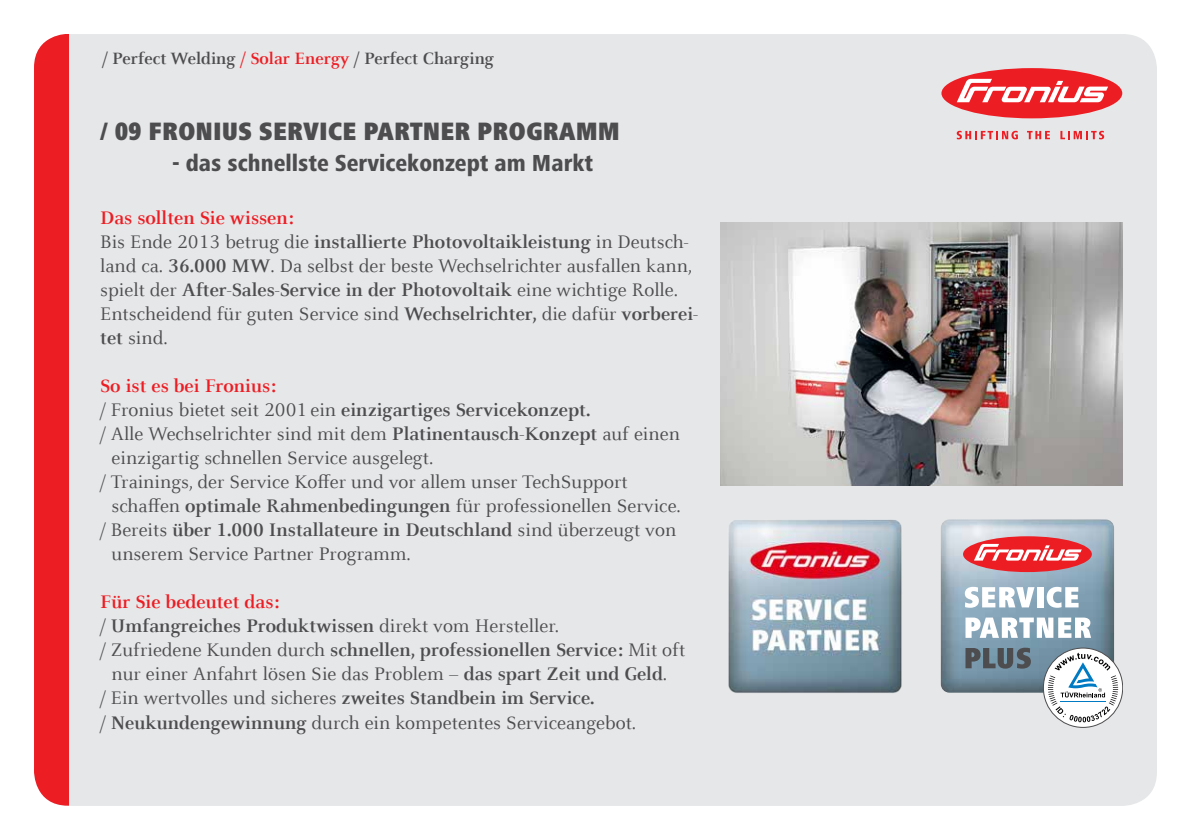
<style>
.page{position:relative;width:1191px;height:840px;background:#fff}
.page>*{position:absolute;margin:0;border:0;box-sizing:border-box;transform-origin:0 0}
.t1{font:900 condensed 26px "Frutiger Next LTW1 G";color:#4d4d4f}
.t2{font:800 condensed 24px "Frutiger Next LTW1 G";color:#4d4d4f}
.t3{font:20px/24px "Celeste Offc Pro";color:#4d4d4f}
.t4{font:700 20px "Celeste Offc Pro";color:#4d4d4f}
.t5{font:700 20px "Celeste Offc Pro";color:#ed1d24}
.t6{font:700 18px "Celeste Offc Pro";color:#4d4d4f}
.s1{color:#ed1d24}
.s2{font-weight:700;color:#ed1d24}
.s3{font-weight:700}
.s4{font-weight:400}
</style>
<div class="page">
<div style="left:34px;top:34px;width:1123px;height:771px;background:#e6e7e8;border-radius:34px"></div>
<div style="left:941px;top:68px;width:181px;height:50px;background:#ed1d24;border-radius:50%"></div>
<svg style="left:956px;top:79px;width:152px;height:23px"></svg>
<svg style="left:956px;top:131px;width:62px;height:8px"></svg>
<svg style="left:1027px;top:131px;width:23px;height:8px"></svg>
<svg style="left:1060px;top:131px;width:44px;height:8px"></svg>
<div style="left:34px;top:34px;width:34px;height:771px;background:#ed1d24"></div>
<img style="left:720px;top:223px;width:403px;height:262px">
<img style="left:728px;top:520px;width:174px;height:173px">
<img style="left:940px;top:519px;width:174px;height:173px">
<div style="left:963px;top:536px;width:128px;height:35px;background:#ed1d24;border-radius:50%"></div>
<svg style="left:974px;top:543px;width:107px;height:17px"></svg>
<svg style="left:1043px;top:647px;width:79px;height:80px"></svg>
<div style="left:1043px;top:647px;width:79px;height:80px;border:1px solid #4d4d4f;border-radius:50%"></div>
<svg style="left:1048px;top:652px;width:70px;height:70px;background:#ced6db"></svg>
<svg style="left:964px;top:586px;width:70px;height:21px"></svg>
<div style="left:1037px;top:586px;width:6px;height:21px;background:#fff"></div>
<svg style="left:1046px;top:586px;width:32px;height:21px"></svg>
<svg style="left:965px;top:617px;width:126px;height:20px;background:#cedae2"></svg>
<svg style="left:965px;top:647px;width:66px;height:21px"></svg>
<p class="t6" style="left:102px;top:47px;width:393px">/ Perfect Welding <span class="s1">/ Solar Energy</span> / Perfect Charging</p>
<h1 class="t1" style="left:100px;top:116px;width:521px">/ 09 FRONIUS SERVICE PARTNER PROGRAMM</h1>
<p class="t2" style="left:172px;top:149px;width:422px">- das schnellste Servicekonzept am Markt</p>
<p class="t3" style="left:100px;top:205px;width:599px"><span class="s2">Das sollten Sie wissen:<br></span>Bis Ende 2013 betrug die <span class="s3">installierte Photovoltaikleistung</span> in Deutsch&shy;land ca. <span class="s3">36.000 MW</span>. Da selbst der beste Wechselrichter ausfallen kann, spielt der <span class="s3">After-Sales-Service in der Photovoltaik</span> eine wichtige Rolle.<br>Entscheidend für guten Service sind <span class="s3">Wechselrichter,</span> die dafür <span class="s3">vorberei&shy;tet</span> sind.</p>
<p class="t5" style="left:100px;top:373px;width:177px">So ist es bei Fronius:</p>
<p class="t4" style="left:100px;top:397px;width:492px"><span class="s4">/ Fronius bietet seit 2001 ein</span> einzigartiges Servicekonzept.</p>
<p class="t3" style="left:100px;top:421px;width:581px">/ Alle Wechselrichter sind mit dem <span class="s3">Platinentausch-Konzept</span> auf einen</p>
<p class="t3" style="left:111px;top:445px;width:323px">einzigartig schnellen Service ausgelegt.</p>
<p class="t3" style="left:100px;top:469px;width:529px">/ Trainings, der Service Koffer und vor allem unser TechSupport</p>
<p class="t3" style="left:111px;top:493px;width:571px">schaffen <span class="s3">optimale Rahmenbedingungen</span> für professionellen Service.</p>
<p class="t4" style="left:100px;top:517px;width:577px"><span class="s4">/ Bereits</span> über 1.000 Installateure in Deutschland <span class="s4">sind überzeugt von</span></p>
<p class="t3" style="left:111px;top:541px;width:301px">unserem Service Partner Programm.</p>
<p class="t5" style="left:100px;top:589px;width:181px">Für Sie bedeutet das:</p>
<p class="t4" style="left:100px;top:613px;width:460px"><span class="s4">/</span> Umfangreiches Produktwissen <span class="s4">direkt vom Hersteller.</span></p>
<p class="t4" style="left:100px;top:637px;width:586px"><span class="s4">/ Zufriedene Kunden durch</span> schnellen, professionellen Service: <span class="s4">Mit oft</span></p>
<p class="t3" style="left:111px;top:661px;width:557px">nur einer Anfahrt lösen Sie das Problem – <span class="s3">das spart Zeit und Geld</span>.</p>
<p class="t4" style="left:100px;top:685px;width:496px"><span class="s4">/ Ein wertvolles und sicheres</span> zweites Standbein im Service.</p>
<p class="t3" style="left:100px;top:709px;width:537px">/ <span class="s3">Neukundengewinnung</span> durch ein kompetentes Serviceangebot.</p>
</div>
